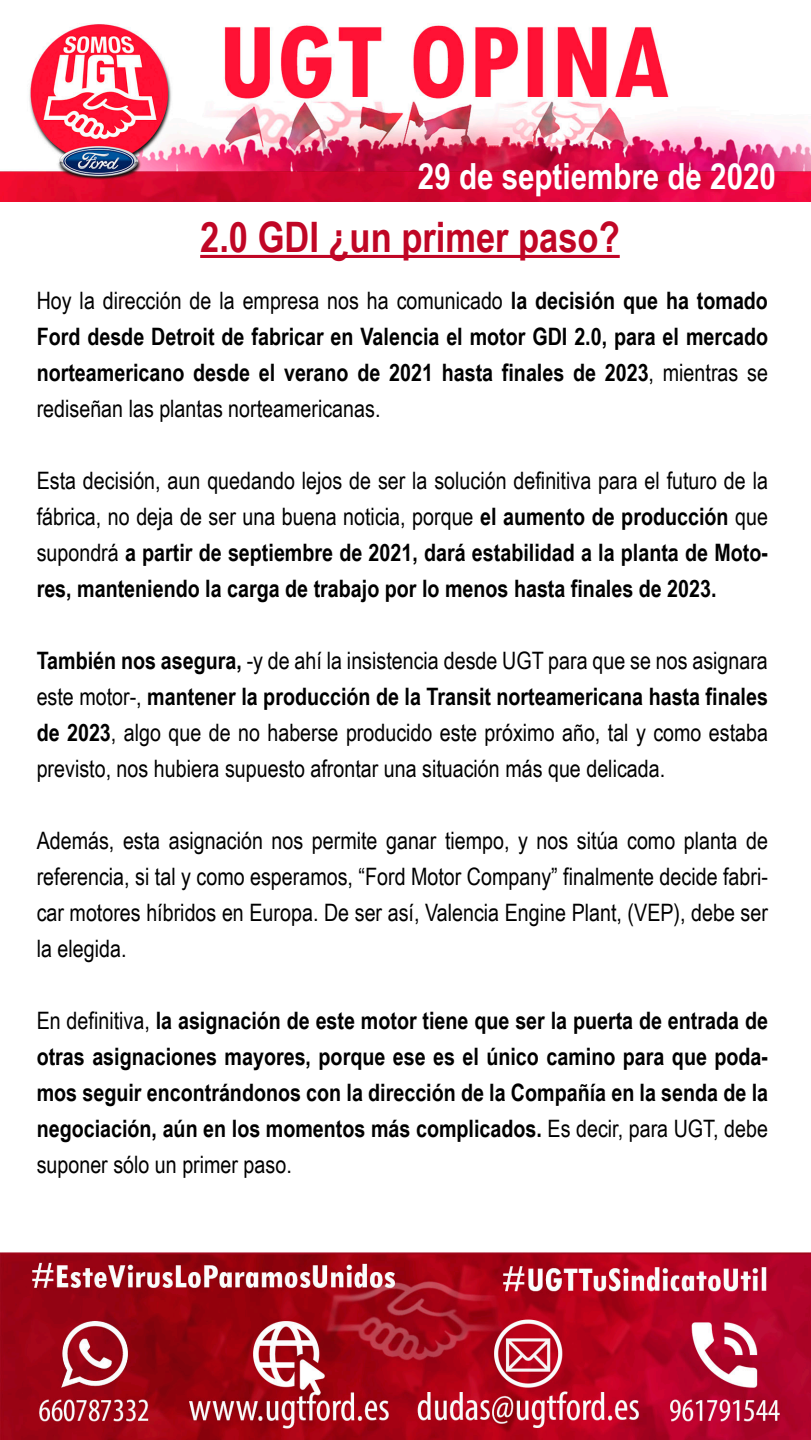
<style>
.page{position:relative;width:811px;height:1440px;background:#fff}
.page>*{position:absolute;margin:0;border:0;box-sizing:border-box;transform-origin:0 0}
.t1{font:700 42px "Arial Narrow";color:#c00625}
.t2{font:700 36px "Arial Narrow";color:#fff}
.t3{font:700 24px/36px "Arial Narrow";color:#000;text-align:justify}
.t4{font:24px/36px "Arial Narrow";color:#000;text-align:justify}
.s1{font-weight:400}
.s2{font-weight:700}
</style>
<div class="page">
<img style="left:0;top:254px;width:810px;height:1186px">
<img style="left:0;top:23px;width:810px;height:179px">
<hr style="left:200px;top:255px;width:419px;height:3px;background:#c00625">
<h2 class="t2" style="left:418px;top:149px;width:359px">29 de septiembre de 2020</h2>
<h1 class="t1" style="left:200px;top:205px;width:421px">2.0 GDI ¿un primer paso?</h1>
<p class="t3" style="left:37px;top:282px;width:732px"><span class="s1">Hoy la dirección de la empresa nos ha comunicado</span> la decisión que ha tomado Ford desde Detroit de fabricar en Valencia el motor GDI 2.0, para el mercado norteamericano desde el verano de 2021 hasta finales de 2023<span class="s1">, mientras se rediseñan las plantas norteamericanas.</span></p>
<p class="t3" style="left:37px;top:462px;width:732px"><span class="s1">Esta decisión, aun quedando lejos de ser la solución definitiva para el futuro de la fábrica, no deja de ser una buena noticia, porque</span> el aumento de producción <span class="s1">que supondrá</span> a partir de septiembre de 2021, dará estabilidad a la planta de Moto&shy;res, manteniendo la carga de trabajo por lo menos hasta finales de 2023.</p>
<p class="t4" style="left:37px;top:642px;width:732px"><span class="s2">También nos asegura,</span> -y de ahí la insistencia desde UGT para que se nos asignara este motor-, <span class="s2">mantener la producción de la Transit norteamericana hasta finales de 2023</span>, algo que de no haberse producido este próximo año, tal y como estaba previsto, nos hubiera supuesto afrontar una situación más que delicada.</p>
<p class="t4" style="left:37px;top:822px;width:732px">Además, esta asignación nos permite ganar tiempo, y nos sitúa como planta de referencia, si tal y como esperamos, “Ford Motor Company” finalmente decide fabri&shy;car motores híbridos en Europa. De ser así, Valencia Engine Plant, (VEP), debe ser la elegida.</p>
<p class="t3" style="left:37px;top:1002px;width:732px"><span class="s1">En definitiva,</span> la asignación de este motor tiene que ser la puerta de entrada de otras asignaciones mayores, porque ese es el único camino para que poda&shy;mos seguir encontrándonos con la dirección de la Compañía en la senda de la negociación, aún en los momentos más complicados. <span class="s1">Es decir, para UGT, debe suponer sólo un primer paso.</span></p>
</div>
